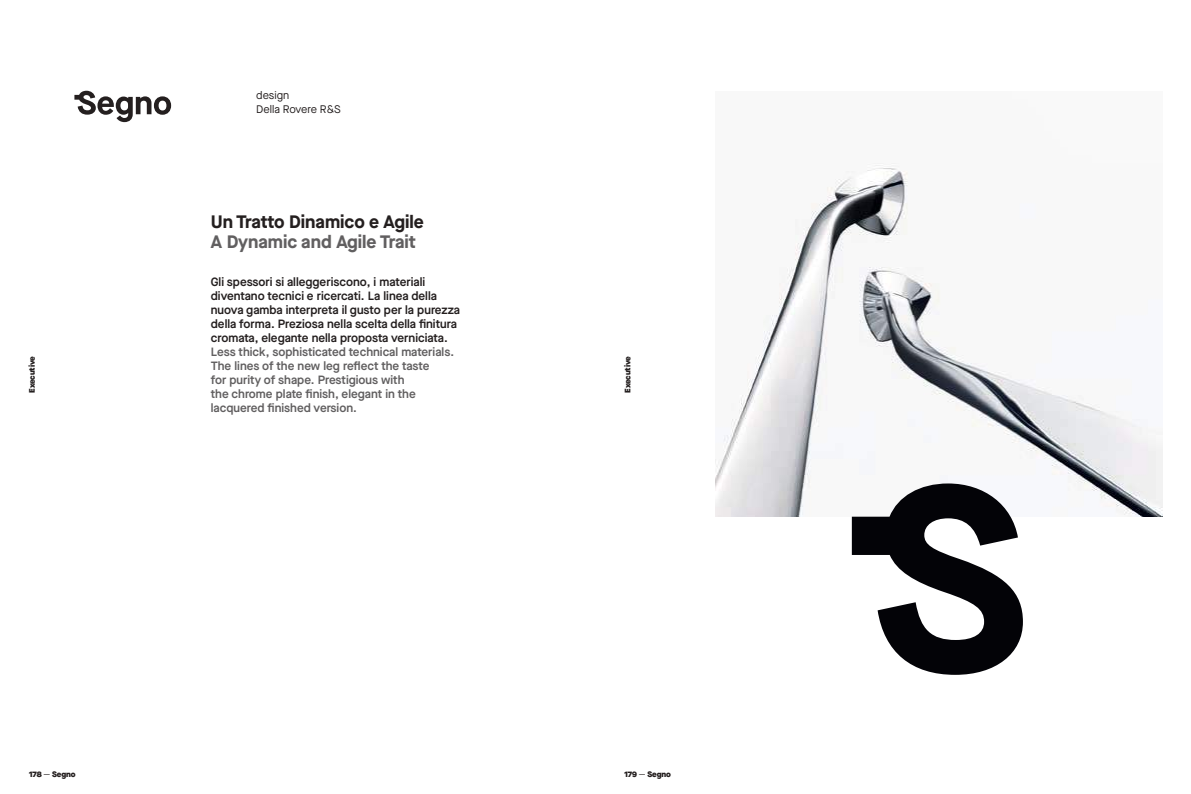
<style>
.page{position:relative;width:1191px;height:794px;background:#fff}
.page>*{position:absolute;margin:0;border:0;box-sizing:border-box;transform-origin:0 0}
.t1{font:700 18px "Maison Neue";color:#241f1f}
.t2{font:700 18px "Maison Neue";color:#615f60}
.t3{font:600 12px/14px "Maison Neue";color:#241f1f}
.t4{font:600 12px/14px "Maison Neue";color:#615f60}
.t5{font:11px/14px "Maison Neue";color:#241f1f}
.t6{font:900 8px "Maison Neue";letter-spacing:-.015em;color:#241f1f}
.s1{font-weight:400}
</style>
<div class="page">
<img style="left:715px;top:163px;width:447px;height:354px">
<svg style="left:852px;top:483px;width:171px;height:192px"></svg>
<svg style="left:74px;top:91px;width:97px;height:31px"></svg>
<p class="t5" style="left:256px;top:88px;width:86px">design<br>Della Rovere R&amp;S</p>
<h1 class="t1" style="left:211px;top:209px;width:215px">Un Tratto Dinamico e Agile</h1>
<h1 class="t2" style="left:211px;top:229px;width:206px">A Dynamic and Agile Trait</h1>
<p class="t3" style="left:211px;top:274px;width:251px">Gli spessori si alleggeriscono, i materiali diventano tecnici e ricercati. La linea della nuova gamba interpreta il gusto per la purezza della forma. Preziosa nella scelta della finitura cromata, elegante nella proposta verniciata.</p>
<p class="t4" style="left:211px;top:344px;width:245px">Less thick, sophisticated technical materials.<br>The lines of the new leg reflect the taste<br>for purity of shape. Prestigious with<br>the chrome plate finish, elegant in the lacquered finished version.</p>
<p class="t6" style="left:26px;top:393px;width:38px;rotate:-90deg">Executive</p>
<p class="t6" style="left:621px;top:393px;width:38px;rotate:-90deg">Executive</p>
<p class="t6" style="left:29px;top:768px;width:48px">178 <span class="s1">—</span> Segno</p>
<p class="t6" style="left:624px;top:768px;width:48px">179 <span class="s1">—</span> Segno</p>
</div>
